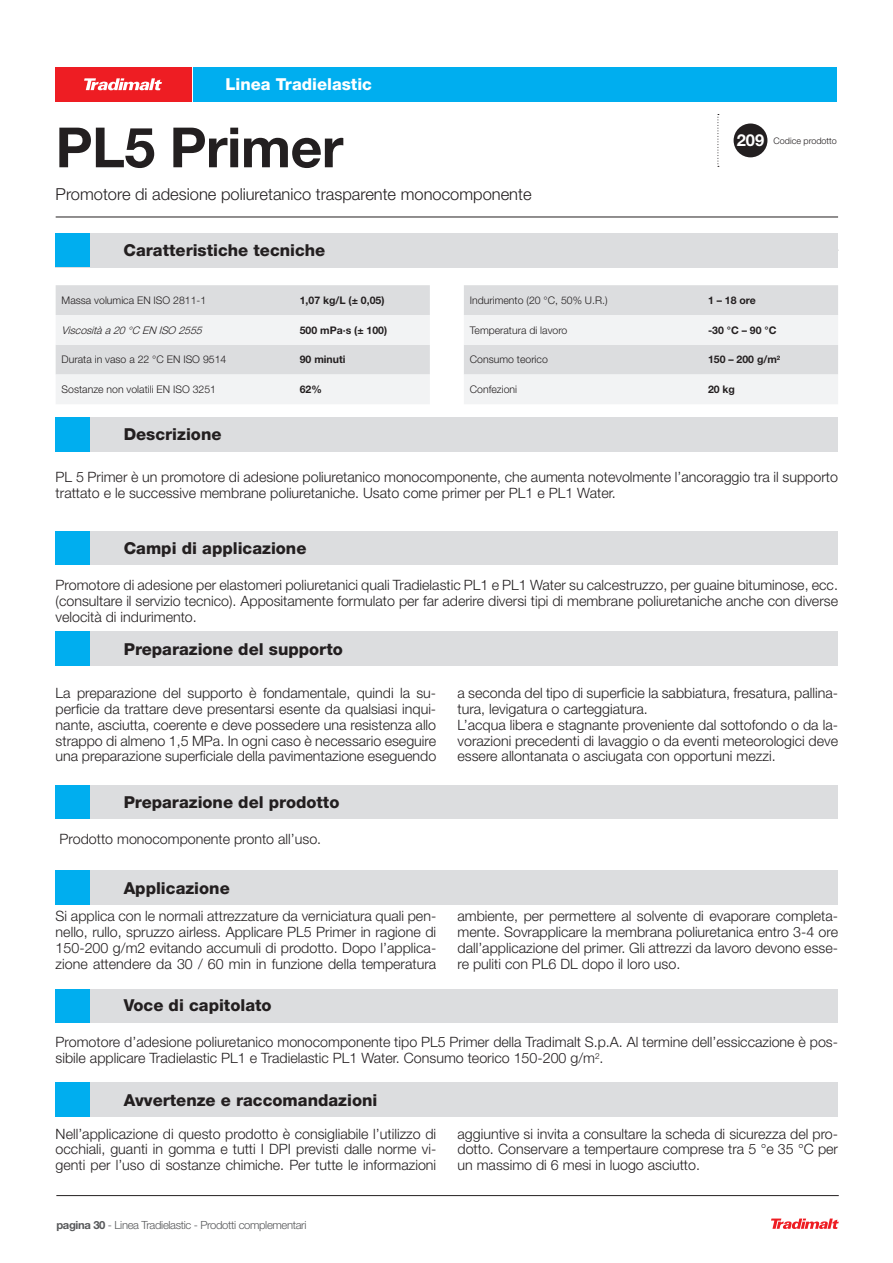
<style>
.page{position:relative;width:893px;height:1263px;background:#fff}
.page>*{position:absolute;margin:0;border:0;box-sizing:border-box;transform-origin:0 0}
.t1{font:700 55.5px "Helvetica Neue LT Std";letter-spacing:-.01em;color:#231f20}
.t2{font:800 16.5px "Helvetica Neue LT Std";color:#231f20}
.t3{font:300 16.5px "Helvetica Neue LT Std";color:#231f20}
.t4{font:800 16.5px "Helvetica Neue LT Std";color:#fff}
.t5{font:300 14.25px/15.8px "Helvetica Neue LT Std";color:#231f20;text-align:justify}
.t6{font:300 11.25px "Helvetica Neue LT Std";letter-spacing:-.03em;color:#57585a}
.t7{font:300 10.5px "Helvetica Neue LT Std";color:#231f20}
.t8{font:700 10.5px "Helvetica Neue LT Std";color:#231f20}
.t9{font:italic 300 10.5px "Helvetica Neue LT Std";color:#231f20}
.t10{font:300 9px "Helvetica Neue LT Std";color:#231f20}
.s1{font-weight:700;font-size:16.5px;color:#fff}
.s2{font-weight:700}
</style>
<div class="page">
<svg style="left:771px;top:1218px;width:68px;height:11px"></svg>
<hr style="left:56px;top:1195px;width:783px;height:1px;background:#231f20">
<div style="left:55px;top:67px;width:136px;height:34px;background:#ee1d23"></div>
<div style="left:194px;top:67px;width:643px;height:34px;background:#00aeef"></div>
<svg style="left:84px;top:78px;width:78px;height:12px"></svg>
<svg style="left:717px;top:114px;width:2px;height:53px"></svg>
<hr style="left:56px;top:217px;width:782px;height:1px;background:#231f20">
<div style="left:56px;top:417px;width:782px;height:34px;background:#dcdddf"></div>
<div style="left:56px;top:417px;width:34px;height:34px;background:#00aeef"></div>
<div style="left:56px;top:632px;width:782px;height:34px;background:#dcdddf"></div>
<div style="left:56px;top:632px;width:34px;height:34px;background:#00aeef"></div>
<div style="left:56px;top:1083px;width:782px;height:34px;background:#dcdddf"></div>
<div style="left:56px;top:1083px;width:34px;height:34px;background:#00aeef"></div>
<div style="left:56px;top:871px;width:782px;height:34px;background:#dcdddf"></div>
<div style="left:56px;top:871px;width:34px;height:34px;background:#00aeef"></div>
<div style="left:56px;top:531px;width:782px;height:34px;background:#dcdddf"></div>
<div style="left:56px;top:531px;width:34px;height:34px;background:#00aeef"></div>
<div style="left:56px;top:785px;width:782px;height:34px;background:#dcdddf"></div>
<div style="left:56px;top:785px;width:34px;height:34px;background:#00aeef"></div>
<div style="left:56px;top:989px;width:782px;height:33px;background:#dcdddf"></div>
<div style="left:56px;top:989px;width:34px;height:33px;background:#00aeef"></div>
<div style="left:734px;top:124px;width:33px;height:33px;background:#231f20;border-radius:50%"></div>
<svg style="left:56px;top:285px;width:374px;height:119px"></svg>
<svg style="left:464px;top:285px;width:374px;height:119px"></svg>
<div style="left:56px;top:233px;width:782px;height:34px;background:#dcdddf"></div>
<div style="left:56px;top:234px;width:34px;height:33px;background:#00aeef"></div>
<p class="t4" style="left:225px;top:75px;width:148px">Linea Tradielastic</p>
<h1 class="t1" style="left:56px;top:113px;width:289px">PL5 Primer</h1>
<p class="t3" style="left:56px;top:184px;width:477px">Promotore di adesione poliuretanico trasparente monocomponente</p>
<p class="t2" style="left:124px;top:240px;width:203px">Caratteristiche tecniche</p>
<p class="t10" style="left:737px;top:135px;width:102px"><span class="s1">209</span> Codice prodotto</p>
<p class="t7" style="left:62px;top:294px;width:146px">Massa volumica EN ISO 2811-1</p>
<p class="t8" style="left:300px;top:294px;width:86px">1,07 kg/L (± 0,05)</p>
<p class="t9" style="left:62px;top:323px;width:145px">Viscositàa20°C EN ISO 2555</p>
<p class="t8" style="left:300px;top:323px;width:89px">500 mPa·s (± 100)</p>
<p class="t7" style="left:62px;top:353px;width:166px">Durata in vaso a 22 °C EN ISO 9514</p>
<p class="t8" style="left:300px;top:353px;width:47px">90 minuti</p>
<p class="t7" style="left:62px;top:383px;width:156px">Sostanze non volatili EN ISO 3251</p>
<p class="t8" style="left:300px;top:383px;width:24px">62%</p>
<p class="t7" style="left:470px;top:294px;width:139px">Indurimento (20 °C, 50% U.R.)</p>
<p class="t8" style="left:708px;top:294px;width:49px">1 – 18 ore</p>
<p class="t7" style="left:470px;top:323px;width:99px">Temperatura di lavoro</p>
<p class="t8" style="left:708px;top:323px;width:70px">-30 °C – 90 °C</p>
<p class="t7" style="left:470px;top:353px;width:79px">Consumo teorico</p>
<p class="t8" style="left:708px;top:353px;width:74px">150 – 200 g/m<sup>2</sup></p>
<p class="t7" style="left:470px;top:383px;width:49px">Confezioni</p>
<p class="t8" style="left:708px;top:383px;width:29px">20 kg</p>
<p class="t2" style="left:124px;top:425px;width:99px">Descrizione</p>
<p class="t5" style="left:56px;top:469px;width:784px">PL 5 Primer è un promotore di adesione poliuretanico monocomponente, che aumenta notevolmente l’ancoraggio tra il supporto trattato e le successive membrane poliuretaniche. Usato come primer per PL1 e PL1 Water.</p>
<p class="t2" style="left:124px;top:538px;width:184px">Campi di applicazione</p>
<p class="t5" style="left:56px;top:577px;width:784px">Promotore di adesione per elastomeri poliuretanici quali Tradielastic PL1 e PL1 Water su calcestruzzo, per guaine bituminose, ecc. (consultare il servizio tecnico). Appositamente formulato per far aderire diversi tipi di membrane poliuretaniche anche con diverse velocità di indurimento.</p>
<p class="t2" style="left:124px;top:639px;width:221px">Preparazione del supporto</p>
<p class="t5" style="left:56px;top:685px;width:382px">La preparazione del supporto è fondamentale, quindi la su&shy;perficie da trattare deve presentarsi esente da qualsiasi inqui&shy;nante, asciutta, coerente e deve possedere una resistenza allo strappo di almeno 1,5 MPa. In ogni caso è necessario eseguire una preparazione superficiale della pavimentazione eseguendo</p>
<p class="t5" style="left:457px;top:685px;width:382px;text-align:left">a seconda del tipo di superficie la sabbiatura, fresatura, pallina&shy;tura, levigatura o carteggiatura.<br>L’acqua libera e stagnante proveniente dal sottofondo o da la&shy;vorazioni precedenti di lavaggio o da eventi meteorologici deve essere allontanata o asciugata con opportuni mezzi.</p>
<p class="t2" style="left:124px;top:792px;width:217px">Preparazione del prodotto</p>
<p class="t5" style="left:60px;top:830px;width:263px">Prodotto monocomponente pronto all’uso.</p>
<p class="t2" style="left:124px;top:878px;width:108px">Applicazione</p>
<p class="t5" style="left:56px;top:908px;width:382px">Si applica con le normali attrezzature da verniciatura quali pen&shy;nello, rullo, spruzzo airless. Applicare PL5 Primer in ragione di 150-200 g/m2 evitando accumuli di prodotto. Dopo l’applica&shy;zione attendere da 30 / 60 min in funzione della temperatura</p>
<p class="t5" style="left:457px;top:908px;width:382px">ambiente, per permettere al solvente di evaporare completa&shy;mente. Sovrapplicare la membrana poliuretanica entro 3-4 ore dall’applicazione del primer. Gli attrezzi da lavoro devono esse&shy;re puliti con PL6 DL dopo il loro uso.</p>
<p class="t2" style="left:124px;top:996px;width:149px">Voce di capitolato</p>
<p class="t5" style="left:56px;top:1034px;width:784px">Promotore d’adesione poliuretanico monocomponente tipo PL5 Primer della Tradimalt S.p.A. Al termine dell’essiccazione è pos&shy;sibile applicare Tradielastic PL1 e Tradielastic PL1 Water. Consumo teorico 150-200 g/m<sup>2</sup>.</p>
<p class="t2" style="left:124px;top:1090px;width:255px">Avvertenze e raccomandazioni</p>
<p class="t5" style="left:56px;top:1125px;width:382px">Nell’applicazione di questo prodotto è consigliabile l’utilizzo di occhiali, guanti in gomma e tutti I DPI previsti dalle norme vi&shy;genti per l’uso di sostanze chimiche. Per tutte le informazioni</p>
<p class="t5" style="left:457px;top:1125px;width:382px">aggiuntive si invita a consultare la scheda di sicurezza del pro&shy;dotto. Conservare a tempertaure comprese tra 5 °e 35 °C per un massimo di 6 mesi in luogo asciutto.</p>
<p class="t6" style="left:56px;top:1218px;width:252px"><span class="s2">pagina 30</span> - Linea Tradielastic - Prodotti complementari</p>
</div>
